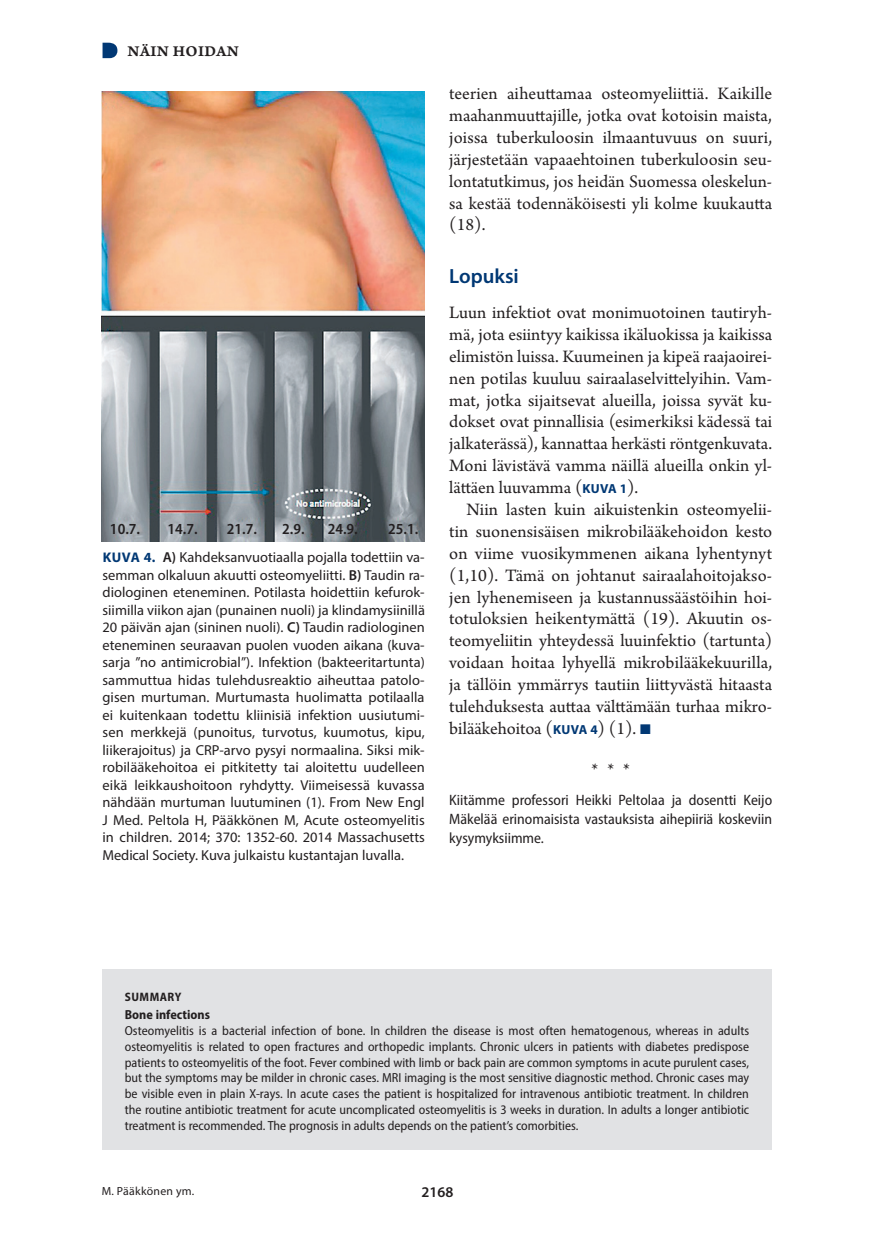
<style>
.page{position:relative;width:874px;height:1241px;background:#fff}
.page>*{position:absolute;margin:0;border:0;box-sizing:border-box;transform-origin:0 0}
.v1{font:600 20.65px "Myriad Pro";color:#013874}
.l_ei_sis{font:18.38px/21.9px "Arno Pro";color:#231f20;text-align:justify}
.vinj{font:15.75px "Arno Pro Smbd Caption";letter-spacing:.02em;color:#231f20}
.kt{font:600 semi-condensed 15.4px "Myriad Pro";color:#231f20}
.lp{font:semi-condensed 15.05px/19.2px "Myriad Pro";color:#231f20;text-align:justify}
.t1{font:600 14.88px "Myriad Pro";color:#231f20}
.kt-2{font:14.35px/17.5px "Myriad Pro";color:#231f20;text-align:justify}
.summary_leipis{font:semi-condensed 13.12px/15.8px "Myriad Pro";color:#231f20;text-align:justify}
.summary_leipis-2{font:700 semi-condensed 13.12px "Myriad Pro";color:#231f20}
.summary_title{font:700 semi-condensed 12.25px "Myriad Pro";letter-spacing:.04em;color:#231f20}
.Ala{font:11.9px "Myriad Pro";letter-spacing:.02em;color:#231f20}
.s1{font-weight:700;font-size:14px;color:#013874}
.s2{font-weight:600}
.s3{font-family:"Myriad Pro";font-weight:700;font-size:13.12px;color:#013874}
.s4{color:#013874}
</style>
<div class="page">
<div style="left:102px;top:969px;width:669px;height:180px;background:#e1e2e4"></div>
<svg style="left:102px;top:43px;width:15px;height:15px"></svg>
<img style="left:102px;top:92px;width:322px;height:449px">
<p class="vinj" style="left:127px;top:41px;width:113px">NÄIN HOIDAN</p>
<p class="kt" style="left:110px;top:519px;width:32px">10.7.</p>
<p class="kt" style="left:167px;top:519px;width:32px">14.7.</p>
<p class="kt" style="left:227px;top:519px;width:32px">21.7.</p>
<p class="kt" style="left:282px;top:519px;width:24px">2.9.</p>
<p class="kt" style="left:327px;top:519px;width:32px">24.9.</p>
<p class="kt" style="left:388px;top:519px;width:32px">25.1.</p>
<p class="kt-2" style="left:102px;top:548px;width:324px"><span class="s1">KUVA 4.</span> <span class="s2">A)</span> Kahdeksanvuotiaalla pojalla todettiin va&shy;semman olkaluun akuutti osteomyeliitti. <span class="s2">B)</span> Taudin ra&shy;diologinen eteneminen. Potilasta hoidettiin kefurok&shy;siimilla viikon ajan (punainen nuoli) ja klindamysiinillä 20 päivän ajan (sininen nuoli). <span class="s2">C)</span> Taudin radiologinen eteneminen seuraavan puolen vuoden aikana (kuva&shy;sarja ”no antimicrobial”). Infektion (bakteeritartunta) sammuttua hidas tulehdusreaktio aiheuttaa patolo&shy;gisen murtuman. Murtumasta huolimatta potilaalla ei kuitenkaan todettu kliinisiä infektion uusiutumi&shy;sen merkkejä (punoitus, turvotus, kuumotus, kipu, liikerajoitus) ja CRP-arvo pysyi normaalina. Siksi mik&shy;robilääkehoitoa ei pitkitetty tai aloitettu uudelleen eikä leikkaushoitoon ryhdytty. Viimeisessä kuvassa nähdään murtuman luutuminen (1). From New Engl J Med. Peltola H, Pääkkönen M, Acute osteomyelitis in children. 2014; 370: 1352-60. 2014 Massachusetts Medical Society. Kuva julkaistu kustantajan luvalla.</p>
<p class="l_ei_sis" style="left:449px;top:84px;width:324px">teerien aiheuttamaa osteomyeliittiä. Kaikille maahanmuuttajille, jotka ovat kotoisin maista, joissa tuberkuloosin ilmaantuvuus on suuri, järjestetään vapaaehtoinen tuberkuloosin seu&shy;lontatutkimus, jos heidän Suomessa oleskelun&shy;sa kestää todennäköisesti yli kolme kuukautta (18).</p>
<p class="v1" style="left:449px;top:263px;width:71px">Lopuksi</p>
<p class="l_ei_sis" style="left:449px;top:302px;width:324px">Luun infektiot ovat monimuotoinen tautiryh&shy;mä, jota esiintyy kaikissa ikäluokissa ja kaikissa elimistön luissa. Kuumeinen ja kipeä raajaoirei&shy;nen potilas kuuluu sairaalaselvittelyihin. Vam&shy;mat, jotka sijaitsevat alueilla, joissa syvät ku&shy;dokset ovat pinnallisia (esimerkiksi kädessä tai jalkaterässä), kannattaa herkästi röntgenkuvata.<br>Moni lävistävä vamma näillä alueilla onkin yl&shy;lättäen luuvamma (<span class="s3">KUVA 1</span>).</p>
<p class="l_ei_sis" style="left:449px;top:499px;width:324px;text-indent:17px">Niin lasten kuin aikuistenkin osteomyelii&shy;tin suonensisäisen mikrobilääkehoidon kesto on viime vuosikymmenen aikana lyhentynyt (1,10). Tämä on johtanut sairaalahoitojakso&shy;jen lyhenemiseen ja kustannussäästöihin hoi&shy;totuloksien heikentymättä (19). Akuutin os&shy;teomyeliitin yhteydessä luuinfektio (tartunta) voidaan hoitaa lyhyellä mikrobilääkekuurilla, ja tällöin ymmärrys tautiin liittyvästä hitaasta tulehduksesta auttaa välttämään turhaa mikro&shy;bilääkehoitoa (<span class="s3">KUVA 4</span>) (1). <span class="s4">■</span></p>
<p class="l_ei_sis" style="left:591px;top:760px;width:40px">***</p>
<p class="lp" style="left:449px;top:789px;width:324px">Kiitämme professori Heikki Peltolaa ja dosentti Keijo Mäkelää erinomaisista vastauksista aihepiiriä koskeviin kysymyksiimme.</p>
<p class="summary_title" style="left:125px;top:988px;width:58px">SUMMARY</p>
<p class="summary_leipis-2" style="left:125px;top:1006px;width:87px">Bone infections</p>
<p class="summary_leipis" style="left:125px;top:1022px;width:625px">Osteomyelitis is a bacterial infection of bone. In children the disease is most often hematogenous, whereas in adults osteomyelitis is related to open fractures and orthopedic implants. Chronic ulcers in patients with diabetes predispose patients to osteomyelitis of the foot. Fever combined with limb or back pain are common symptoms in acute purulent cases, but the symptoms may be milder in chronic cases. MRI imaging is the most sensitive diagnostic method. Chronic cases may be visible even in plain X-rays. In acute cases the patient is hospitalized for intravenous antibiotic treatment. In children the routine antibiotic treatment for acute uncomplicated osteomyelitis is 3 weeks in duration. In adults a longer antibiotic treatment is recommended. The prognosis in adults depends on the patient’s comorbities.</p>
<p class="Ala" style="left:102px;top:1183px;width:94px">M. Pääkkönen ym.</p>
<p class="t1" style="left:421px;top:1182px;width:33px">2168</p>
</div>
